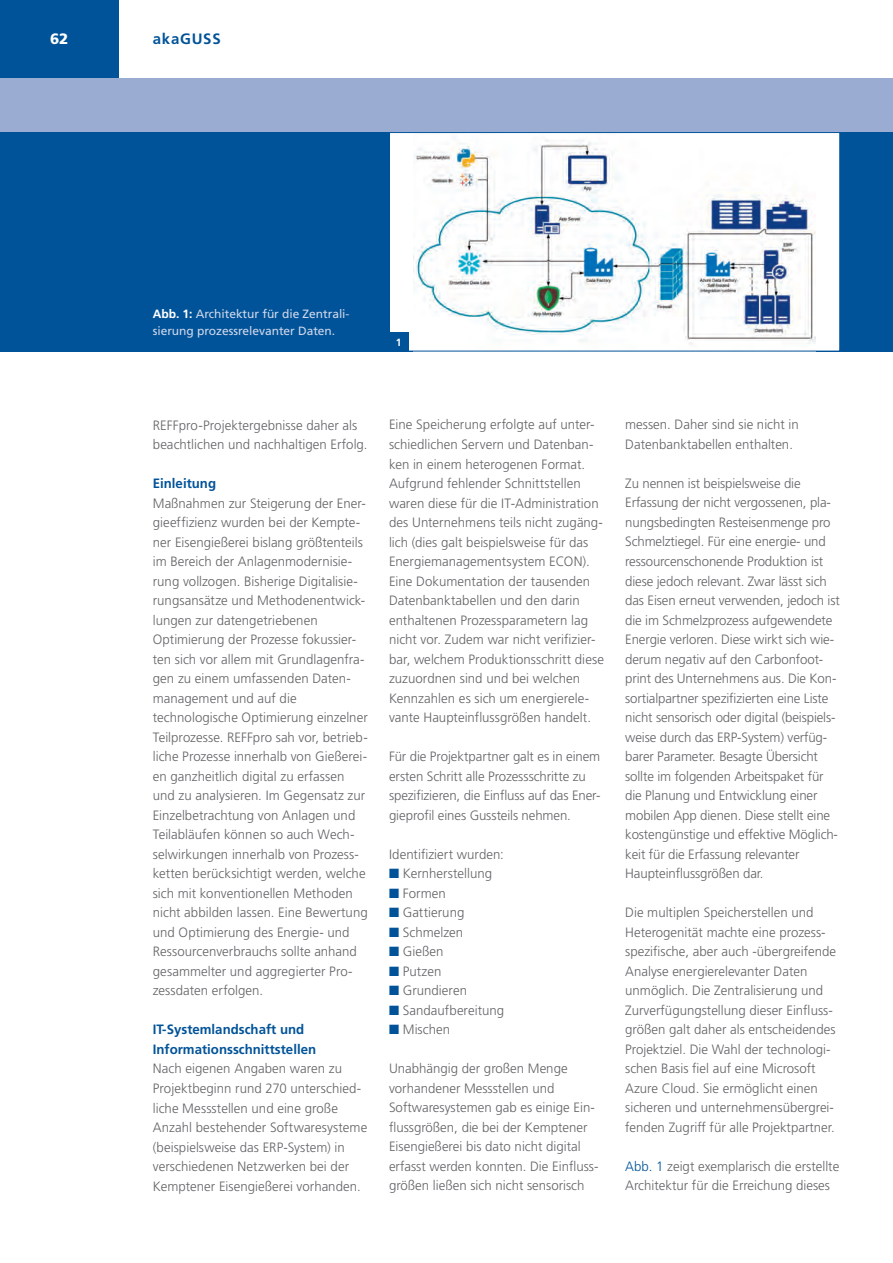
<style>
.page{position:relative;width:893px;height:1263px;background:#fff}
.page>*{position:absolute;margin:0;border:0;box-sizing:border-box;transform-origin:0 0}
.t1{font:700 15px "Frutiger LT Std";letter-spacing:.05em;color:#015399}
.t2{font:900 15px "Frutiger LT Std";color:#fff}
.t3{font:300 13.5px/19.5px "Frutiger LT Std";color:#636366}
.t4{font:700 13.5px/19.5px "Frutiger LT Std";color:#015399}
.t5{font:12px/17.2px "Frutiger LT Std";letter-spacing:-.005em;color:#cfd7ea}
.t6{font:700 10.5px "Frutiger LT Std";color:#fff}
.s1{font-weight:700;color:#fff}
.s2{color:#015399}
</style>
<div class="page">
<div style="left:0;top:132px;width:892px;height:219px;background:#015399"></div>
<div style="left:0;top:0;width:119px;height:78px;background:#015399"></div>
<div style="left:0;top:78px;width:892px;height:54px;background:#9bacd2"></div>
<div style="left:389px;top:132px;width:450px;height:219px;background:#fff"></div>
<img style="left:413px;top:136px;width:402px;height:209px">
<div style="left:389px;top:132px;width:450px;height:219px;border:1px solid #015399"></div>
<div style="left:389px;top:332px;width:19px;height:19px;background:#015399"></div>
<p class="t2" style="left:50px;top:29px;width:20px">62</p>
<p class="t1" style="left:153px;top:30px;width:69px">akaGUSS</p>
<p class="t5" style="left:153px;top:305px;width:198px"><span class="s1">Abb. 1:</span> Architektur für die Zentrali&shy;sierung prozessrelevanter Daten.</p>
<p class="t6" style="left:396px;top:336px;width:7px">1</p>
<p class="t3" style="left:153px;top:415px;width:216px">REFFpro-Projektergebnisse daher als beachtlichen und nachhaltigen Erfolg.</p>
<p class="t4" style="left:153px;top:473px;width:65px">Einleitung</p>
<p class="t3" style="left:153px;top:493px;width:216px">Maßnahmen zur Steigerung der Ener&shy;gieeffizienz wurden bei der Kempte&shy;ner Eisengießerei bislang größtenteils im Bereich der Anlagenmodernisie&shy;rung vollzogen. Bisherige Digitalisie&shy;rungsansätze und Methodenentwick&shy;lungen zur datengetriebenen Optimierung der Prozesse fokussier&shy;ten sich vor allem mit Grundlagenfra&shy;gen zu einem umfassenden Daten&shy;management und auf die technologische Optimierung einzelner Teilprozesse. REFFpro sah vor, betrieb&shy;liche Prozesse innerhalb von Gießerei&shy;en ganzheitlich digital zu erfassen und zu analysieren. Im Gegensatz zur Einzelbetrachtung von Anlagen und Teilabläufen können so auch Wech&shy;selwirkungen innerhalb von Prozess&shy;ketten berücksichtigt werden, welche sich mit konventionellen Methoden nicht abbilden lassen. Eine Bewertung und Optimierung des Energie- und Ressourcenverbrauchs sollte anhand gesammelter und aggregierter Pro&shy;zessdaten erfolgen.</p>
<p class="t4" style="left:153px;top:1019px;width:165px">IT-Systemlandschaft und<br>Informationsschnittstellen</p>
<p class="t3" style="left:153px;top:1058px;width:216px">Nach eigenen Angaben waren zu Projektbeginn rund 270 unterschied&shy;liche Messstellen und eine große Anzahl bestehender Softwaresysteme (beispielsweise das ERP-System) in verschiedenen Netzwerken bei der Kemptener Eisengießerei vorhanden.</p>
<p class="t3" style="left:389px;top:415px;width:216px">Eine Speicherung erfolgte auf unter&shy;schiedlichen Servern und Datenban&shy;ken in einem heterogenen Format.<br>Aufgrund fehlender Schnittstellen waren diese für die IT-Administration des Unternehmens teils nicht zugäng&shy;lich (dies galt beispielsweise für das Energiemanagementsystem ECON).<br>Eine Dokumentation der tausenden Datenbanktabellen und den darin enthaltenen Prozessparametern lag nicht vor. Zudem war nicht verifizier&shy;bar, welchem Produktionsschritt diese zuzuordnen sind und bei welchen Kennzahlen es sich um energierele&shy;vante Haupteinflussgrößen handelt.</p>
<p class="t3" style="left:389px;top:746px;width:213px">Für die Projektpartner galt es in einem ersten Schritt alle Prozessschritte zu spezifizieren, die Einfluss auf das Ener&shy;gieprofil eines Gussteils nehmen.</p>
<p class="t3" style="left:389px;top:844px;width:116px">Identifiziert wurden:</p>
<p class="t3" style="left:389px;top:863px;width:105px"><span class="s2">■</span> Kernherstellung</p>
<p class="t3" style="left:389px;top:883px;width:58px"><span class="s2">■</span> Formen</p>
<p class="t3" style="left:389px;top:902px;width:77px"><span class="s2">■</span> Gattierung</p>
<p class="t3" style="left:389px;top:922px;width:76px"><span class="s2">■</span> Schmelzen</p>
<p class="t3" style="left:389px;top:941px;width:56px"><span class="s2">■</span> Gießen</p>
<p class="t3" style="left:389px;top:961px;width:54px"><span class="s2">■</span> Putzen</p>
<p class="t3" style="left:389px;top:980px;width:79px"><span class="s2">■</span> Grundieren</p>
<p class="t3" style="left:389px;top:1000px;width:116px"><span class="s2">■</span> Sandaufbereitung</p>
<p class="t3" style="left:389px;top:1019px;width:63px"><span class="s2">■</span> Mischen</p>
<p class="t3" style="left:389px;top:1058px;width:211px">Unabhängig der großen Menge vorhandener Messstellen und Softwaresystemen gab es einige Ein&shy;flussgrößen, die bei der Kemptener Eisengießerei bis dato nicht digital erfasst werden konnten. Die Einfluss&shy;größen ließen sich nicht sensorisch</p>
<p class="t3" style="left:625px;top:415px;width:175px">messen. Daher sind sie nicht in<br>Datenbanktabellen enthalten.</p>
<p class="t3" style="left:625px;top:473px;width:216px">Zu nennen ist beispielsweise die Erfassung der nicht vergossenen, pla&shy;nungsbedingten Resteisenmenge pro Schmelztiegel. Für eine energie- und ressourcenschonende Produktion ist diese jedoch relevant. Zwar lässt sich das Eisen erneut verwenden, jedoch ist die im Schmelzprozess aufgewendete Energie verloren. Diese wirkt sich wie&shy;derum negativ auf den Carbonfoot&shy;print des Unternehmens aus. Die Kon&shy;sortialpartner spezifizierten eine Liste nicht sensorisch oder digital (beispiels&shy;weise durch das ERP-System) verfüg&shy;barer Parameter. Besagte Übersicht sollte im folgenden Arbeitspaket für die Planung und Entwicklung einer mobilen App dienen. Diese stellt eine kostengünstige und effektive Möglich&shy;keit für die Erfassung relevanter Haupteinflussgrößen dar.</p>
<p class="t3" style="left:625px;top:902px;width:212px">Die multiplen Speicherstellen und Heterogenität machte eine prozess&shy;spezifische, aber auch -übergreifende Analyse energierelevanter Daten unmöglich. Die Zentralisierung und Zurverfügungstellung dieser Einfluss&shy;größen galt daher als entscheidendes Projektziel. Die Wahl der technologi&shy;schen Basis fiel auf eine Microsoft Azure Cloud. Sie ermöglicht einen sicheren und unternehmensübergrei&shy;fenden Zugriff für alle Projektpartner.</p>
<p class="t3" style="left:625px;top:1156px;width:215px"><span class="s2">Abb. 1</span> zeigt exemplarisch die erstellte<br>Architektur für die Erreichung dieses</p>
</div>
